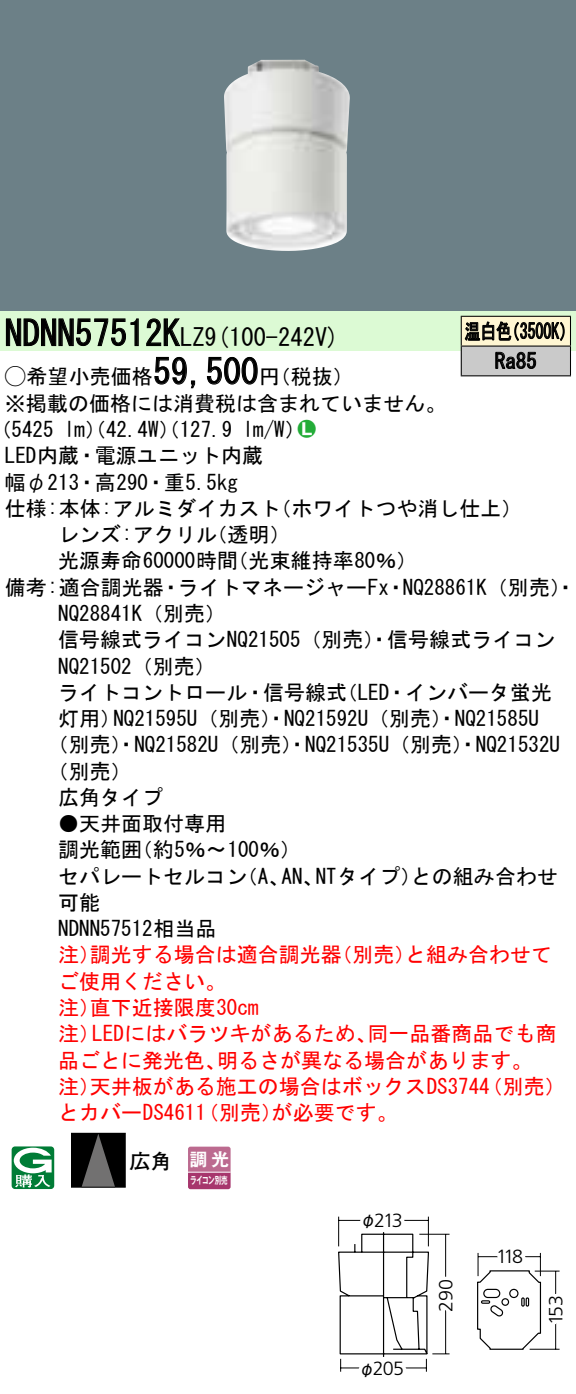
<style>
.page{position:relative;width:576px;height:1394px;background:#fff}
.page>*{position:absolute;margin:0;border:0;box-sizing:border-box;transform-origin:0 0}
.t1{font:35px "MS Gothic";color:#000}
.t2{font:24.5px "MS Gothic";color:#000}
.t3{font:21px/26.2px "MS Gothic";color:#000}
.t4{font:21px "MS Gothic";color:#f00}
.t5{font:21px/29.8px "MS Gothic";color:#000;scale:.75 1}
.t6{font:21px "Ford Classification 1";color:#23ac38}
.t7{font:20.65px "Futo Go B101 Bold 83 pv RKSJ H";color:#000}
.t8{font:300 19.25px "Frutiger LT Std";letter-spacing:-.07em;color:#000}
.t9{font:15.75px "Gothic MB101 Pro Regular 90 pv RKSJ H";color:#000}
.t10{font:10.15px "Gothic MB101 Pro De Bold 90 pv RKSJ H";letter-spacing:-.05em;color:#fff;scale:.65 1}
.s1{font-size:35px}
.s2{font-family:"Ford Classification 1"}
.s3{color:#fff}
.s4{font-family:"Gothic MB101 Pro De Bold 90 pv RKSJ H";font-size:17.5px;color:#fff}
</style>
<div class="page">
<div style="left:0;top:0;width:575px;height:311px;background:#6c8087"></div>
<img style="left:224px;top:60px;width:125px;height:191px">
<div style="left:0;top:311px;width:575px;height:40px;background:#dcfad4"></div>
<svg style="left:6px;top:318px;width:133px;height:29px"></svg>
<svg style="left:146px;top:318px;width:35px;height:28px"></svg>
<svg style="left:154px;top:356px;width:42px;height:33px"></svg>
<svg style="left:207px;top:356px;width:51px;height:29px"></svg>
<svg style="left:12px;top:1146px;width:42px;height:42px"></svg>
<div style="left:71px;top:1133px;width:54px;height:53px;background:#000"></div>
<svg style="left:82px;top:1134px;width:33px;height:51px"></svg>
<div style="left:71px;top:1132px;width:55px;height:55px;border:1px solid #000"></div>
<svg style="left:188px;top:1146px;width:42px;height:42px;background:#b65b86"></svg>
<hr style="left:188px;top:1171px;width:42px;height:1px;background:#fff">
<div style="left:461px;top:316px;width:109px;height:30px;background:#fff6d2"></div>
<div style="left:461px;top:346px;width:109px;height:30px;background:#cacaca"></div>
<hr style="left:460px;top:315px;width:110px;height:2px;background:#000">
<hr style="left:569px;top:317px;width:2px;height:28px;background:#000">
<hr style="left:460px;top:345px;width:110px;height:1px;background:#000">
<hr style="left:569px;top:346px;width:2px;height:29px;background:#000">
<hr style="left:460px;top:375px;width:110px;height:1px;background:#000">
<svg style="left:460px;top:317px;width:104px;height:58px"></svg>
<svg style="left:338px;top:1216px;width:222px;height:156px"></svg>
<h1 class="t1" style="left:5px;top:316px;width:159px">NDNN57512</h1>
<p class="t2" style="left:162px;top:325px;width:178px"><span class="s1">K</span>LZ (9 100-242 (V</p>
<h1 class="t1" style="left:153px;top:354px;width:106px">59,500</h1>
<p class="t3" style="left:5px;top:363px;width:442px"><span class="s2">A</span>希望小売価格<br>※掲載の価格には消費税は含まれていません。</p>
<p class="t6" style="left:298px;top:418px;width:19px">2<span class="s3">7</span></p>
<p class="t3" style="left:259px;top:363px;width:96px">（円税抜(</p>
<p class="t3" style="left:243px;top:416px;width:64px">l m (W/</p>
<p class="t3" style="left:5px;top:416px;width:259px;text-indent:-14px">（5425<br>LED内蔵・電源ユニット内蔵幅φ213・高290・重5.5kg</p>
<p class="t3" style="left:64px;top:416px;width:169px">lm）（42.4 ）（W 127.9</p>
<p class="t5" style="left:494px;top:316px;width:57px;text-indent:-30px">温白色<br>Ra85</p>
<p class="t5" style="left:504px;top:316px;width:96px">（3500 (K</p>
<p class="t3" style="left:206px;top:495px;width:86px;text-indent:-201px">仕様:本体:アルミダイカスト（透明(</p>
<p class="t3" style="left:270px;top:495px;width:254px">（ホワイトつや消し仕上(</p>
<p class="t3" style="left:58px;top:521px;width:160px">レンズ:アクリル</p>
<p class="t3" style="left:58px;top:547px;width:181px">光源寿命60000時間</p>
<p class="t3" style="left:227px;top:547px;width:191px">（光束維持率80％(</p>
<p class="t3" style="left:178px;top:574px;width:212px">ライトマネージャーFx</p>
<p class="t3" style="left:5px;top:574px;width:160px">備考:適合調光器</p>
<p class="t3" style="left:58px;top:600px;width:169px">NQ28841 （K 別売(</p>
<p class="t3" style="left:58px;top:626px;width:498px">信号線式ライコンNQ21505（別売）・信号線式ライコン</p>
<p class="t3" style="left:58px;top:652px;width:159px">NQ21502（別売(</p>
<p class="t3" style="left:336px;top:679px;width:217px">（LED・インバータ蛍光</p>
<p class="t3" style="left:402px;top:574px;width:175px">NQ28861 （K 別売・(</p>
<p class="t3" style="left:160px;top:574px;width:23px">・</p>
<p class="t3" style="left:385px;top:574px;width:22px">・</p>
<p class="t3" style="left:113px;top:679px;width:427px;text-indent:-55px">ライトコントロール・信号線式<br>NQ21595 （U 別売）・NQ21592 （U 別売）・NQ21585U</p>
<p class="t3" style="left:58px;top:705px;width:64px">灯用）</p>
<p class="t3" style="left:48px;top:731px;width:513px">（別売）・NQ21582 （U 別売）・NQ21535 （U 別売）・NQ21532U</p>
<p class="t3" style="left:48px;top:757px;width:86px">（別売(</p>
<p class="t3" style="left:58px;top:784px;width:106px">広角タイプ</p>
<p class="t3" style="left:132px;top:810px;width:171px;text-indent:-74px">●天井面取付専用<br>（約5％〜100％(</p>
<p class="t3" style="left:58px;top:836px;width:85px">調光範囲</p>
<p class="t3" style="left:315px;top:862px;width:107px">NTタイプ）</p>
<p class="t3" style="left:411px;top:862px;width:148px">との組み合わせ</p>
<p class="t3" style="left:58px;top:862px;width:190px">セパレートセルコン可能<br>NDNN57512相当品</p>
<p class="t3" style="left:237px;top:862px;width:54px">（、A</p>
<p class="t3" style="left:281px;top:862px;width:43px">AN、</p>
<p class="t4" style="left:90px;top:944px;width:253px">調光する場合は適合調光器</p>
<p class="t4" style="left:331px;top:944px;width:85px">（別売）</p>
<p class="t4" style="left:405px;top:944px;width:148px">と組み合わせて</p>
<p class="t4" style="left:58px;top:944px;width:43px">注）</p>
<p class="t4" style="left:58px;top:970px;width:169px">ご使用ください。</p>
<p class="t4" style="left:90px;top:996px;width:170px">直下近接限度30cm</p>
<p class="t4" style="left:58px;top:996px;width:43px">注）</p>
<p class="t4" style="left:92px;top:1023px;width:286px">LEDにはバラツキがあるため、</p>
<p class="t4" style="left:367px;top:1023px;width:190px">同一品番商品でも商</p>
<p class="t4" style="left:58px;top:1023px;width:43px">注）</p>
<p class="t4" style="left:58px;top:1049px;width:169px">品ごとに発光色、</p>
<p class="t4" style="left:217px;top:1049px;width:317px">明るさが異なる場合があります。</p>
<p class="t4" style="left:90px;top:1075px;width:401px">天井板がある施工の場合はボックスDS3744</p>
<p class="t4" style="left:481px;top:1075px;width:85px">（別売(</p>
<p class="t4" style="left:58px;top:1075px;width:43px">注）</p>
<p class="t4" style="left:58px;top:1101px;width:149px">とカバーDS4611</p>
<p class="t4" style="left:271px;top:1101px;width:128px">が必要です。</p>
<p class="t4" style="left:198px;top:1101px;width:85px">（別売）</p>
<p class="t7" style="left:129px;top:1148px;width:101px">広角 <span class="s4">調光</span></p>
<p class="t10" style="left:190px;top:1171px;width:59px">ライコン別売</p>
<p class="t8" style="left:374px;top:1208px;width:30px">213</p>
<p class="t9" style="left:360px;top:1206px;width:17px">φ</p>
<p class="t8" style="left:372px;top:1357px;width:33px">205</p>
<p class="t9" style="left:359px;top:1355px;width:17px">φ</p>
<p class="t8" style="left:435px;top:1311px;width:34px;rotate:-90deg">290</p>
<p class="t8" style="left:496px;top:1245px;width:29px">118</p>
<p class="t8" style="left:544px;top:1324px;width:31px;rotate:-90deg">153</p>
</div>
